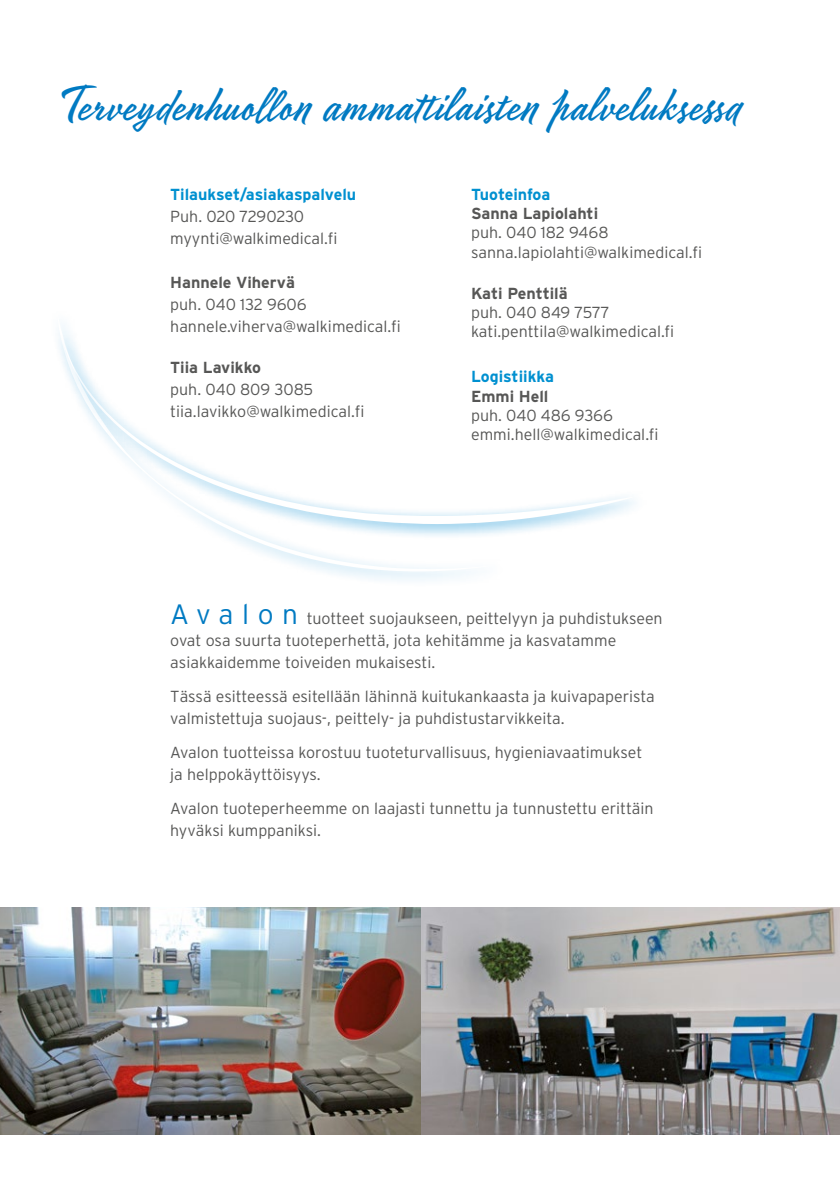
<style>
.page{position:relative;width:840px;height:1191px;background:#fff}
.page>*{position:absolute;margin:0;border:0;box-sizing:border-box;transform-origin:0 0}
.t1{font:48px "Mojito";color:#007ac2}
.t2{font:300 16px/22px "Interstate";color:#575756}
.t3{font:700 16px "Interstate";color:#575756}
.t4{font:700 16px "Interstate";color:#0090d0}
.s1{font-size:28px;color:#007ac2}
</style>
<div class="page">
<div style="left:49px;top:306px;width:458px;height:282px;background:linear-gradient(to right,#fff,#f9fcfe)"></div>
<svg style="left:57px;top:312px;width:436px;height:259px"></svg>
<svg style="left:54px;top:330px;width:581px;height:210px"></svg>
<svg style="left:61px;top:337px;width:571px;height:187px"></svg>
<img style="left:0;top:907px;width:839px;height:227px">
<h1 class="t1" style="left:57px;top:70px;width:685px">Terveydenhuollon ammattilaisten palveluksessa</h1>
<p class="t4" style="left:170px;top:185px;width:187px">Tilaukset/asiakaspalvelu</p>
<p class="t2" style="left:170px;top:205px;width:168px">Puh. 020 7290230 myynti@walkimedical.fi</p>
<p class="t3" style="left:170px;top:273px;width:126px">Hannele Vihervä</p>
<p class="t2" style="left:170px;top:293px;width:232px">puh. 040 132 9606 hannele.viherva@walkimedical.fi</p>
<p class="t3" style="left:170px;top:359px;width:92px">Tiia Lavikko</p>
<p class="t2" style="left:170px;top:378px;width:195px">puh. 040 809 3085 tiia.lavikko@walkimedical.fi</p>
<p class="t4" style="left:471px;top:185px;width:81px">Tuoteinfoa</p>
<p class="t3" style="left:471px;top:205px;width:128px">Sanna Lapiolahti</p>
<p class="t2" style="left:471px;top:223px;width:232px;line-height:19.2px">puh. 040 182 9468 sanna.lapiolahti@walkimedical.fi</p>
<p class="t3" style="left:471px;top:284px;width:98px">Kati Penttilä</p>
<p class="t2" style="left:471px;top:303px;width:204px;line-height:19.2px">puh. 040 849 7577 kati.penttila@walkimedical.fi</p>
<p class="t4" style="left:471px;top:368px;width:84px">Logistiikka</p>
<p class="t3" style="left:471px;top:387px;width:79px">Emmi Hell</p>
<p class="t2" style="left:471px;top:405px;width:189px;line-height:19.2px">puh. 040 486 9366 emmi.hell@walkimedical.fi</p>
<p class="t2" style="left:170px;top:607px;width:493px"><span class="s1">A v a l o n</span> tuotteet suojaukseen, peittelyyn ja puhdistukseen ovat osa suurta tuoteperhettä, jota kehitämme ja kasvatamme asiakkaidemme toiveiden mukaisesti.</p>
<p class="t2" style="left:170px;top:685px;width:486px">Tässä esitteessä esitellään lähinnä kuitukankaasta ja kuivapaperista valmistettuja suojaus-, peittely- ja puhdistustarvikkeita.</p>
<p class="t2" style="left:170px;top:741px;width:473px">Avalon tuotteissa korostuu tuoteturvallisuus, hygieniavaatimukset ja helppokäyttöisyys.</p>
<p class="t2" style="left:170px;top:797px;width:484px">Avalon tuoteperheemme on laajasti tunnettu ja tunnustettu erittäin hyväksi kumppaniksi.</p>
</div>
